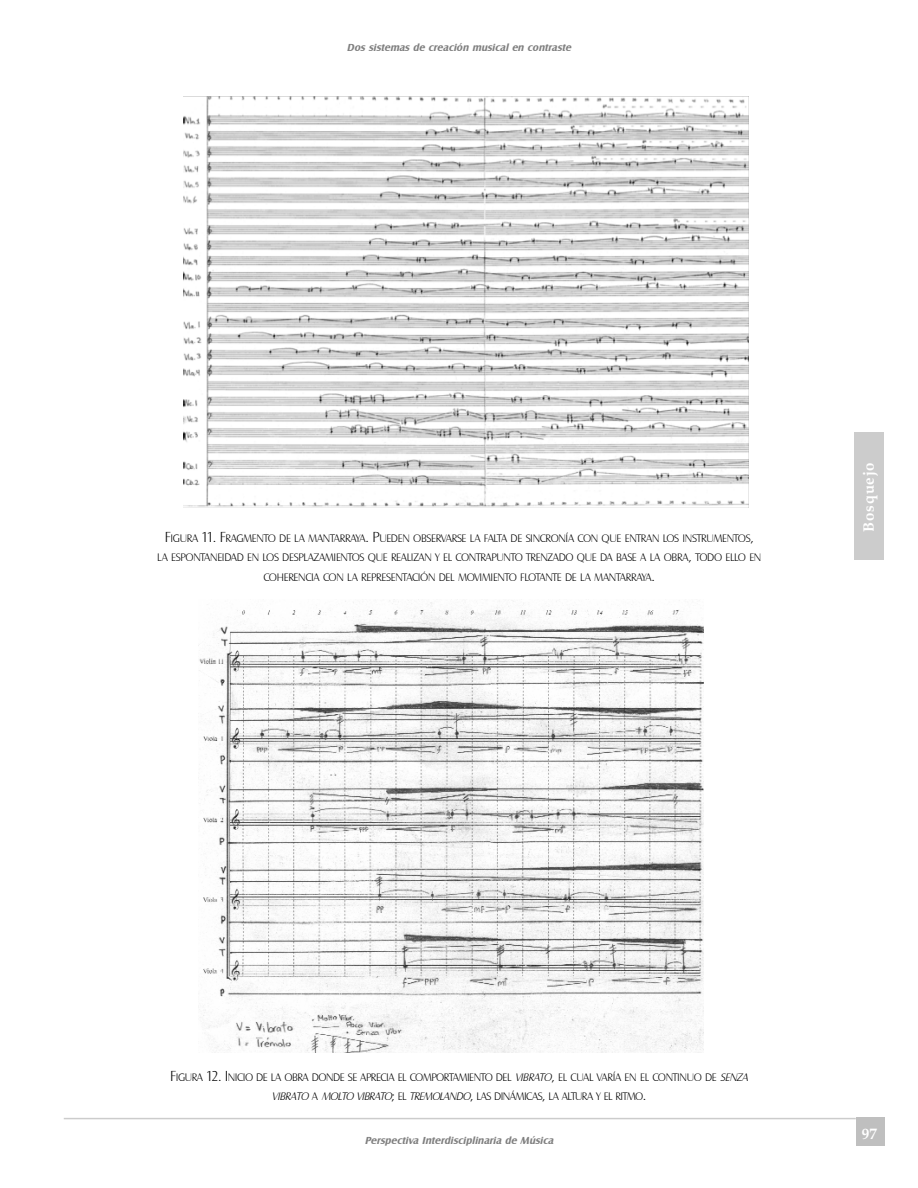
<style>
.page{position:relative;width:918px;height:1188px;background:#fff}
.page>*{position:absolute;margin:0;border:0;box-sizing:border-box;transform-origin:0 0}
.t1{font:700 15px "Book Antiqua";letter-spacing:.05em;color:#fff}
.t2{font:11.25px/19.5px "Castle T Ligh";letter-spacing:-.03em;color:#000;text-align:center}
.t3{font:italic 700 10.5px "Castle T";color:#808080}
.s1{font-size:15px}
.s2{font-style:italic}
</style>
<div class="page">
<div style="left:856px;top:1118px;width:28px;height:28px;background:#bfbfbf"></div>
<hr style="left:64px;top:1118px;width:792px;height:1px;background:#ccc">
<div style="left:854px;top:432px;width:30px;height:128px;background:#ccc"></div>
<img style="left:184px;top:96px;width:564px;height:412px">
<img style="left:198px;top:600px;width:505px;height:452px">
<p class="t3" style="left:347px;top:41px;width:228px">Dos sistemas de creación musical en contraste</p>
<p class="t2" style="left:157px;top:528px;width:606px"><span class="s1">F</span>IGURA <span class="s1">11. F</span>RAGMENTO DE LA MANTARRAYA<span class="s1">. P</span>UEDEN OBSERVARSE LA FALTA DE SINCRONÍA CON QUE ENTRAN LOS INSTRUMENTOS<span class="s1">,<br></span>LA ESPONTANEIDAD EN LOS DESPLAZAMIENTOS QUE REALIZAN Y EL CONTRAPUNTO TRENZADO QUE DA BASE A LA OBRA<span class="s1">,</span> TODO ELLO EN<br>COHERENCIA CON LA REPRESENTACIÓN DEL MOVIMIENTO FLOTANTE DE LA MANTARRAYA<span class="s1">.</span></p>
<h1 class="t1" style="left:860px;top:532px;width:71px;rotate:-90deg">Bosquejo</h1>
<p class="t2" style="left:170px;top:1067px;width:582px"><span class="s1">F</span>IGURA <span class="s1">12. I</span>NICIO DE LA OBRA DONDE SE APRECIA EL COMPORTAMIENTO DEL <span class="s2">VIBRATO</span><span class="s1">,</span> EL CUAL VARÍA EN EL CONTINUO DE <span class="s2">SENZA<br>VIBRATO</span> A <span class="s2">MOLTOVIBRATO</span><span class="s1">;</span> EL <span class="s2">TREMOLANDO</span><span class="s1">,</span> LAS DINÁMICAS<span class="s1">,</span> LA ALTURA Y EL RITMO<span class="s1">.</span></p>
<p class="t3" style="left:365px;top:1133px;width:192px">Perspectiva Interdisciplinaria de Música</p>
<h1 class="t1" style="left:862px;top:1125px;width:16px">97</h1>
</div>
